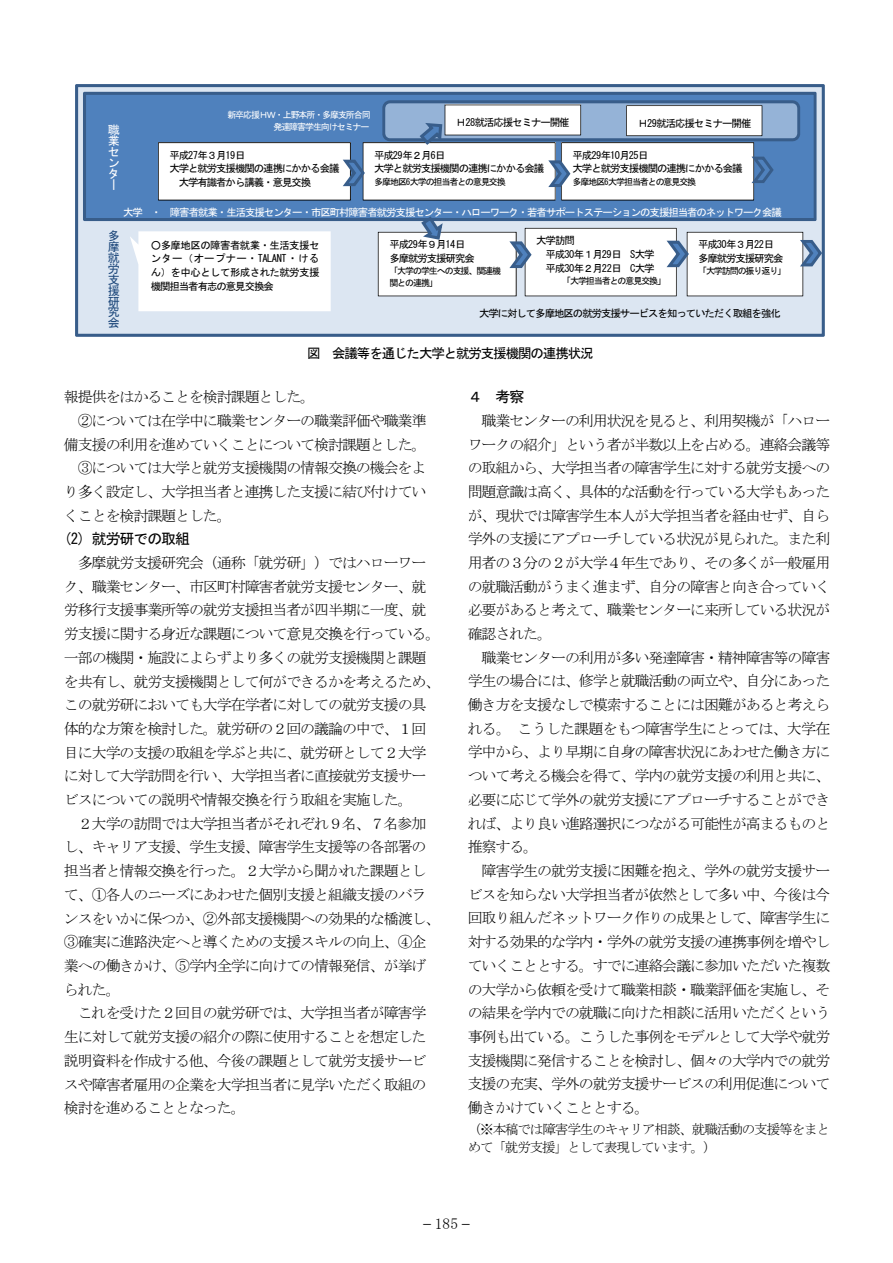
<style>
.page{position:relative;width:893px;height:1263px;background:#fff}
.page>*{position:absolute;margin:0;border:0;box-sizing:border-box;transform-origin:0 0}
.t1{font:15.45px "MS Mincho";color:#000}
.t2{font:15px/23.7px "MS Mincho";letter-spacing:-.07em;color:#000;text-align:justify}
.t3{font:15px "MS Gothic";letter-spacing:-.07em;color:#000}
.t4{font:13.5px/18px "MS Mincho";letter-spacing:-.08em;color:#000}
.t5{font:13.5px "MS Gothic";letter-spacing:-.08em;color:#000}
.t6{font:12px/10.9px "MS Gothic";color:#1f497c;text-align:justify}
.t7{font:12px/10.9px "MS Gothic";color:#fff}
.t8{font:10.5px/13.6px "MS Gothic";letter-spacing:-.105em;color:#000}
.t9{font:10.5px "MS Gothic";letter-spacing:-.105em;color:#fff}
.t10{font:9px/11.7px "MS Gothic";letter-spacing:-.12em;color:#000}
.t11{font:9px/11.7px "MS Gothic";letter-spacing:-.12em;color:#fff;text-align:right}
.s1{font-family:"Ryumin Pr 5";font-weight:300}
</style>
<div class="page">
<svg style="left:75px;top:84px;width:750px;height:253px;background:#c4d2e2"></svg>
<svg style="left:83px;top:92px;width:733px;height:129px;background:#4b7cb6"></svg>
<svg style="left:130px;top:231px;width:201px;height:80px"></svg>
<svg style="left:378px;top:216px;width:444px;height:80px"></svg>
<svg style="left:158px;top:100px;width:642px;height:101px"></svg>
<p class="t11" style="left:227px;top:109px;width:145px">新卒応援ＨＷ・上野本所・多摩支所合同発達障害学生向けセミナー</p>
<p class="t8" style="left:169px;top:148px;width:78px">平成27年３月19日</p>
<p class="t8" style="left:169px;top:162px;width:172px">大学と就労支援機関の連携にかかる会議</p>
<p class="t8" style="left:179px;top:175px;width:134px">大学有識者から講義・意見交換</p>
<p class="t8" style="left:456px;top:116px;width:115px">Ｈ28就活応援セミナー開催</p>
<p class="t8" style="left:638px;top:116px;width:115px">Ｈ29就活応援セミナー開催</p>
<p class="t7" style="left:108px;top:125px;width:13px">職業センター</p>
<p class="t8" style="left:573px;top:148px;width:172px">平成29年10月25日<br>大学と就労支援機関の連携にかかる会議</p>
<p class="t10" style="left:573px;top:176px;width:125px">多摩地区6大学担当者との意見交換</p>
<p class="t9" style="left:123px;top:207px;width:660px">大学 ・ 障害者就業・生活支援センター・市区町村障害者就労支援センター・ハローワーク・若者サポートステーションの支援担当者のネットワーク会議</p>
<p class="t8" style="left:374px;top:148px;width:172px">平成29年２月6日<br>大学と就労支援機関の連携にかかる会議</p>
<p class="t10" style="left:374px;top:176px;width:133px">多摩地区6大学の担当者との意見交換</p>
<p class="t6" style="left:108px;top:230px;width:13px">多摩就労支援研究会</p>
<p class="t8" style="left:151px;top:238px;width:170px;text-align:justify">○多摩地区の障害者就業・生活支援センター（オープナー・TALANT・けるん）を中心として形成された就労支援機関担当者有志の意見交換会</p>
<p class="t8" style="left:389px;top:238px;width:87px">平成29年９月14日多摩就労支援研究会</p>
<p class="t10" style="left:389px;top:265px;width:113px">「大学の学生への支援、関連機関との連携」</p>
<p class="t8" style="left:546px;top:234px;width:111px;text-indent:-9px">大学訪問<br>平成30年１月29日 S大学平成30年２月22日 C大学</p>
<p class="t10" style="left:562px;top:275px;width:106px">「大学担当者との意見交換」</p>
<p class="t8" style="left:698px;top:238px;width:87px">平成30年３月22日多摩就労支援研究会</p>
<p class="t10" style="left:698px;top:265px;width:90px">「大学訪問の振り返り」</p>
<p class="t8" style="left:479px;top:307px;width:303px">大学に対して多摩地区の就労支援サービスを知っていただく取組を強化</p>
<p class="t5" style="left:307px;top:346px;width:288px">図 会議等を通じた大学と就労支援機関の連携状況</p>
<p class="t2" style="left:64px;top:385px;width:253px">報提供をはかることを検討課題とした。</p>
<p class="t2" style="left:78px;top:409px;width:350px">②については在学中に職業センターの職業評価や職業準</p>
<p class="t2" style="left:64px;top:432px;width:364px">備支援の利用を進めていくことについて検討課題とした。</p>
<p class="t2" style="left:78px;top:456px;width:350px">③については大学と就労支援機関の情報交換の機会をよ</p>
<p class="t2" style="left:64px;top:480px;width:364px">り多く設定し、大学担当者と連携した支援に結び付けてい</p>
<p class="t2" style="left:64px;top:503px;width:169px">くことを検討課題とした。</p>
<p class="t3" style="left:64px;top:531px;width:128px">(2) 就労研での取組</p>
<p class="t2" style="left:64px;top:551px;width:378px;text-align:left;text-indent:14px">多摩就労支援研究会（通称「就労研」）ではハローワーク、職業センター、市区町村障害者就労支援センター、就労移行支援事業所等の就労支援担当者が四半期に一度、就労支援に関する身近な課題について意見交換を行っている。一部の機関・施設によらずより多くの就労支援機関と課題を共有し、就労支援機関として何ができるかを考えるため、この就労研においても大学在学者に対しての就労支援の具体的な方策を検討した。就労研の２回の議論の中で、１回目に大学の支援の取組を学ぶと共に、就労研として２大学に対して大学訪問を行い、大学担当者に直接就労支援サービスについての説明や情報交換を行う取組を実施した。</p>
<p class="t2" style="left:64px;top:811px;width:378px;text-align:left;text-indent:14px">２大学の訪問では大学担当者がそれぞれ９名、７名参加し、キャリア支援、学生支援、障害学生支援等の各部署の担当者と情報交換を行った。２大学から聞かれた課題として、①各人のニーズにあわせた個別支援と組織支援のバランスをいかに保つか、②外部支援機関への効果的な橋渡し、<br>③確実に進路決定へと導くための支援スキルの向上、④企業への働きかけ、⑤学内全学に向けての情報発信、が挙げられた。</p>
<p class="t2" style="left:64px;top:1001px;width:364px;text-indent:14px">これを受けた２回目の就労研では、大学担当者が障害学生に対して就労支援の紹介の際に使用することを想定した説明資料を作成する他、今後の課題として就労支援サービスや障害者雇用の企業を大学担当者に見学いただく取組の検討を進めることとなった。</p>
<p class="t3" style="left:468px;top:389px;width:58px">４ 考察</p>
<p class="t2" style="left:468px;top:408px;width:364px;text-indent:14px">職業センターの利用状況を見ると、利用契機が「ハローワークの紹介」という者が半数以上を占める。連絡会議等の取組から、大学担当者の障害学生に対する就労支援への問題意識は高く、具体的な活動を行っている大学もあったが、現状では障害学生本人が大学担当者を経由せず、自ら学外の支援にアプローチしている状況が見られた。また利用者の３分の２が大学４年生であり、その多くが一般雇用の就職活動がうまく進まず、自分の障害と向き合っていく必要があると考えて、職業センターに来所している状況が確認された。</p>
<p class="t2" style="left:468px;top:645px;width:364px;text-indent:14px">職業センターの利用が多い発達障害・精神障害等の障害学生の場合には、修学と就職活動の両立や、自分にあった働き方を支援なしで模索することには困難があると考えられる。 こうした課題をもつ障害学生にとっては、大学在学中から、より早期に自身の障害状況にあわせた働き方について考える機会を得て、学内の就労支援の利用と共に、必要に応じて学外の就労支援にアプローチすることができれば、より良い進路選択につながる可能性が高まるものと推察する。</p>
<p class="t2" style="left:468px;top:859px;width:364px;text-indent:14px">障害学生の就労支援に困難を抱え、学外の就労支援サービスを知らない大学担当者が依然として多い中、今後は今回取り組んだネットワーク作りの成果として、障害学生に対する効果的な学内・学外の就労支援の連携事例を増やしていくこととする。すでに連絡会議に参加いただいた複数の大学から依頼を受けて職業相談・職業評価を実施し、その結果を学内での就職に向けた相談に活用いただくという事例も出ている。こうした事例をモデルとして大学や就労支援機関に発信することを検討し、個々の大学内での就労支援の充実、学外の就労支援サービスの利用促進について働きかけていくこととする。</p>
<p class="t4" style="left:468px;top:1120px;width:364px">（※本稿では障害学生のキャリア相談、就職活動の支援等をまとめて「就労支援」として表現しています。）</p>
<p class="t1" style="left:419px;top:1216px;width:55px"><span class="s1">－</span>185<span class="s1">－</span></p>
</div>
